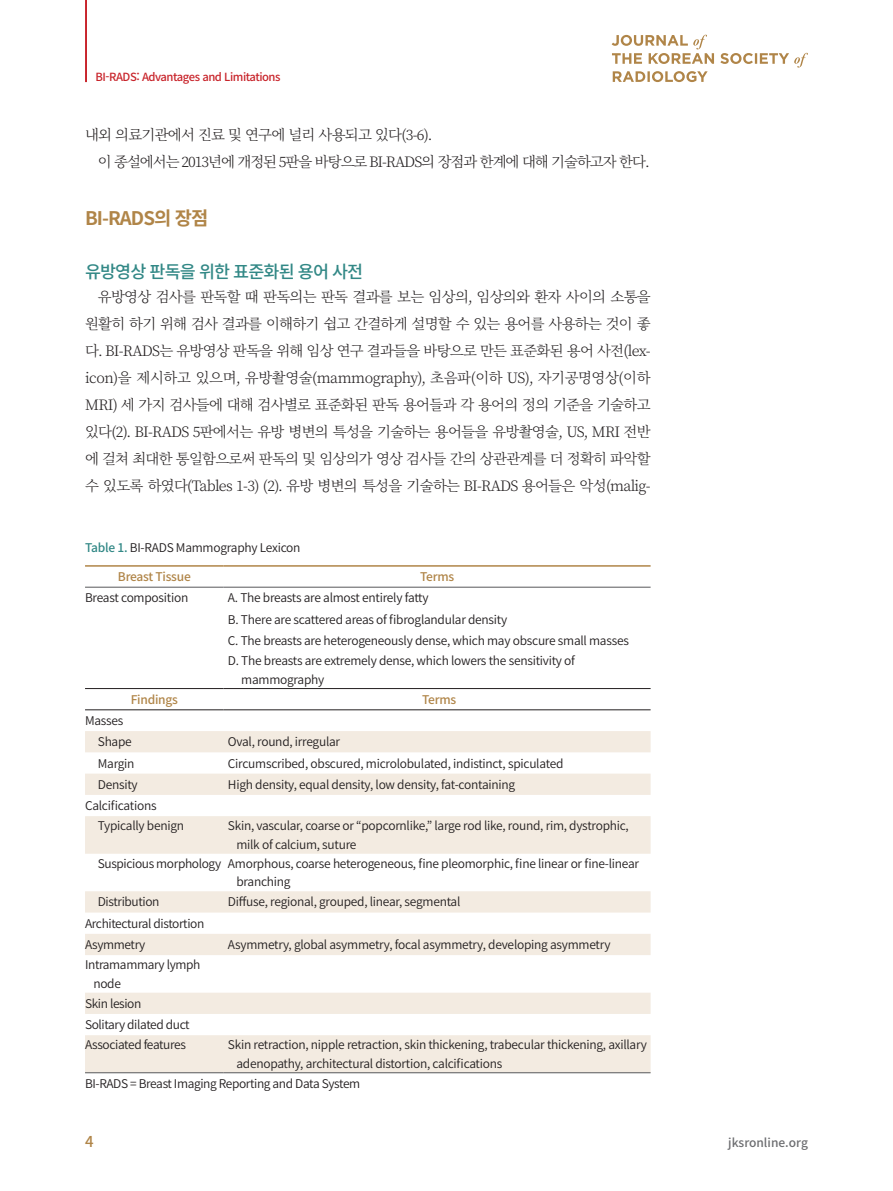
<style>
.page{position:relative;width:893px;height:1191px;background:#fff}
.page>*{position:absolute;margin:0;border:0;box-sizing:border-box;transform-origin:0 0}
.큰제목{font:700 18.75px "Noto Sans CJ Kkr";letter-spacing:-.05em;color:#b08548}
.소제목1{font:500 17.4px "Noto Sans CJ Kkr";letter-spacing:-.05em;color:#328886}
.t1{font:500 15px "Noto Sans CJ Kkr";color:#b08548}
.본문{font:300 14.4px/27px "Noto Serif CJ Kkr";letter-spacing:-.05em;color:#231f20;text-align:justify}
.본문-2{font:300 14.4px "Noto Serif CJ Kkr";letter-spacing:-.07em;color:#231f20}
.표본문{font:600 12px/18.8px "Noto Sans CJ Kkr";letter-spacing:-.02em;color:#231f20}
.표설명{font:600 12px "Noto Sans CJ Kkr";letter-spacing:-.03em;color:#231f20}
.표제목{font:600 12px "Noto Sans CJ Kkr";letter-spacing:-.02em;color:#231f20}
.표본문-2{font:500 12px "Noto Sans CJ Kkr";letter-spacing:-.02em;color:#b08548}
.t2{font:500 12px "Noto Sans CJ Kkr";color:#6c6d70}
.t3{font:500 11.25px "Noto Sans CJ Kkr";letter-spacing:-.04em;color:#c8242b}
.s1{font-weight:500;color:#328886}
</style>
<div class="page">
<hr style="left:85px;top:0;width:2px;height:82px;background:#c8242b">
<svg style="left:612px;top:35px;width:196px;height:47px"></svg>
<svg style="left:85px;top:731px;width:566px;height:341px;fill:#f3ebe1"></svg>
<hr style="left:85px;top:565px;width:139px;height:1px;background:#b08548">
<hr style="left:224px;top:565px;width:427px;height:1px;background:#b08548">
<hr style="left:85px;top:587px;width:139px;height:1px;background:#57585a">
<hr style="left:224px;top:587px;width:427px;height:1px;background:#57585a">
<hr style="left:85px;top:688px;width:139px;height:1px;background:#231f20">
<hr style="left:224px;top:688px;width:427px;height:1px;background:#231f20">
<hr style="left:85px;top:709px;width:139px;height:1px;background:#231f20">
<hr style="left:224px;top:709px;width:427px;height:1px;background:#231f20">
<hr style="left:85px;top:1072px;width:139px;height:1px;background:#57585a">
<hr style="left:224px;top:1072px;width:427px;height:1px;background:#57585a">
<p class="t3" style="left:96px;top:70px;width:187px">BI-RADS: Advantages and Limitations</p>
<p class="본문" style="left:85px;top:122px;width:349px">내외 의료기관에서 진료 및 연구에 널리 사용되고 있다(3-6).</p>
<p class="본문-2" style="left:98px;top:154px;width:553px">이 종설에서는 2013년에 개정된 5판을 바탕으로 BI-RADS의 장점과 한계에 대해 기술하고자 한다.</p>
<p class="큰제목" style="left:85px;top:208px;width:125px">BI-RADS의 장점</p>
<p class="소제목1" style="left:85px;top:262px;width:280px">유방영상 판독을 위한 표준화된 용어 사전</p>
<p class="본문" style="left:85px;top:284px;width:567px;text-indent:13px">유방영상 검사를 판독할 때 판독의는 판독 결과를 보는 임상의, 임상의와 환자 사이의 소통을 원활히 하기 위해 검사 결과를 이해하기 쉽고 간결하게 설명할 수 있는 용어를 사용하는 것이 좋 다. BI-RADS는 유방영상 판독을 위해 임상 연구 결과들을 바탕으로 만든 표준화된 용어 사전(lex&shy;icon)을 제시하고 있으며, 유방촬영술(mammography), 초음파(이하 US), 자기공명영상(이하 MRI) 세 가지 검사들에 대해 검사별로 표준화된 판독 용어들과 각 용어의 정의 기준을 기술하고 있다(2). BI-RADS 5판에서는 유방 병변의 특성을 기술하는 용어들을 유방촬영술, US, MRI 전반 에 걸쳐 최대한 통일함으로써 판독의 및 임상의가 영상 검사들 간의 상관관계를 더 정확히 파악할 수 있도록 하였다(Tables 1-3) (2). 유방 병변의 특성을 기술하는 BI-RADS 용어들은 악성(malig-</p>
<p class="표제목" style="left:85px;top:540px;width:217px"><span class="s1">Table 1.</span> BI-RADS Mammography Lexicon</p>
<p class="표본문-2" style="left:118px;top:570px;width:74px">Breast Tissue</p>
<p class="표본문-2" style="left:420px;top:570px;width:36px">Terms</p>
<p class="표본문" style="left:85px;top:589px;width:105px">Breast composition</p>
<p class="표본문" style="left:228px;top:589px;width:202px">A. The breasts are almost entirely fatty</p>
<p class="표본문" style="left:228px;top:610px;width:281px">B. There are scattered areas of fibroglandular density</p>
<p class="표본문" style="left:228px;top:631px;width:403px">C. The breasts are heterogeneously dense, which may obscure small masses</p>
<p class="표본문" style="left:241px;top:651px;width:335px;text-indent:-13px">D. The breasts are extremely dense, which lowers the sensitivity of mammography</p>
<p class="표본문-2" style="left:131px;top:692px;width:49px">Findings</p>
<p class="표본문-2" style="left:422px;top:692px;width:36px">Terms</p>
<p class="표본문" style="left:85px;top:711px;width:40px">Masses</p>
<p class="표본문" style="left:98px;top:732px;width:36px">Shape</p>
<p class="표본문" style="left:228px;top:732px;width:114px">Oval, round, irregular</p>
<p class="표본문" style="left:98px;top:754px;width:38px">Margin</p>
<p class="표본문" style="left:228px;top:754px;width:337px">Circumscribed, obscured, microlobulated, indistinct, spiculated</p>
<p class="표본문" style="left:98px;top:775px;width:41px">Density</p>
<p class="표본문" style="left:228px;top:775px;width:289px">High density, equal density, low density, fat-containing</p>
<p class="표본문" style="left:85px;top:796px;width:73px">Calcifications</p>
<p class="표본문" style="left:98px;top:816px;width:88px">Typically benign</p>
<p class="표본문" style="left:236px;top:816px;width:394px;text-indent:-9px">Skin, vascular, coarse or “popcornlike,” large rod like, round, rim, dystrophic, milk of calcium, suture</p>
<p class="표본문" style="left:98px;top:854px;width:125px">Suspicious morphology</p>
<p class="표본문" style="left:236px;top:854px;width:404px;text-indent:-9px">Amorphous, coarse heterogeneous, fine pleomorphic, fine linear or fine-linear branching</p>
<p class="표본문" style="left:98px;top:893px;width:63px">Distribution</p>
<p class="표본문" style="left:228px;top:893px;width:234px">Diffuse, regional, grouped, linear, segmental</p>
<p class="표본문" style="left:85px;top:914px;width:121px">Architectural distortion</p>
<p class="표본문" style="left:85px;top:935px;width:62px">Asymmetry</p>
<p class="표본문" style="left:228px;top:935px;width:384px">Asymmetry, global asymmetry, focal asymmetry, developing asymmetry</p>
<p class="표본문" style="left:94px;top:955px;width:108px;text-indent:-9px">Intramammary lymph node</p>
<p class="표본문" style="left:85px;top:994px;width:58px">Skin lesion</p>
<p class="표본문" style="left:85px;top:1015px;width:106px">Solitary dilated duct</p>
<p class="표본문" style="left:85px;top:1035px;width:102px">Associated features</p>
<p class="표본문" style="left:236px;top:1035px;width:412px;text-indent:-9px">Skin retraction, nipple retraction, skin thickening, trabecular thickening, axillary adenopathy, architectural distortion, calcifications</p>
<p class="표설명" style="left:85px;top:1076px;width:277px">BI-RADS = Breast Imaging Reporting and Data System</p>
<p class="t1" style="left:85px;top:1132px;width:10px">4</p>
<p class="t2" style="left:728px;top:1135px;width:81px">jksronline.org</p>
</div>
